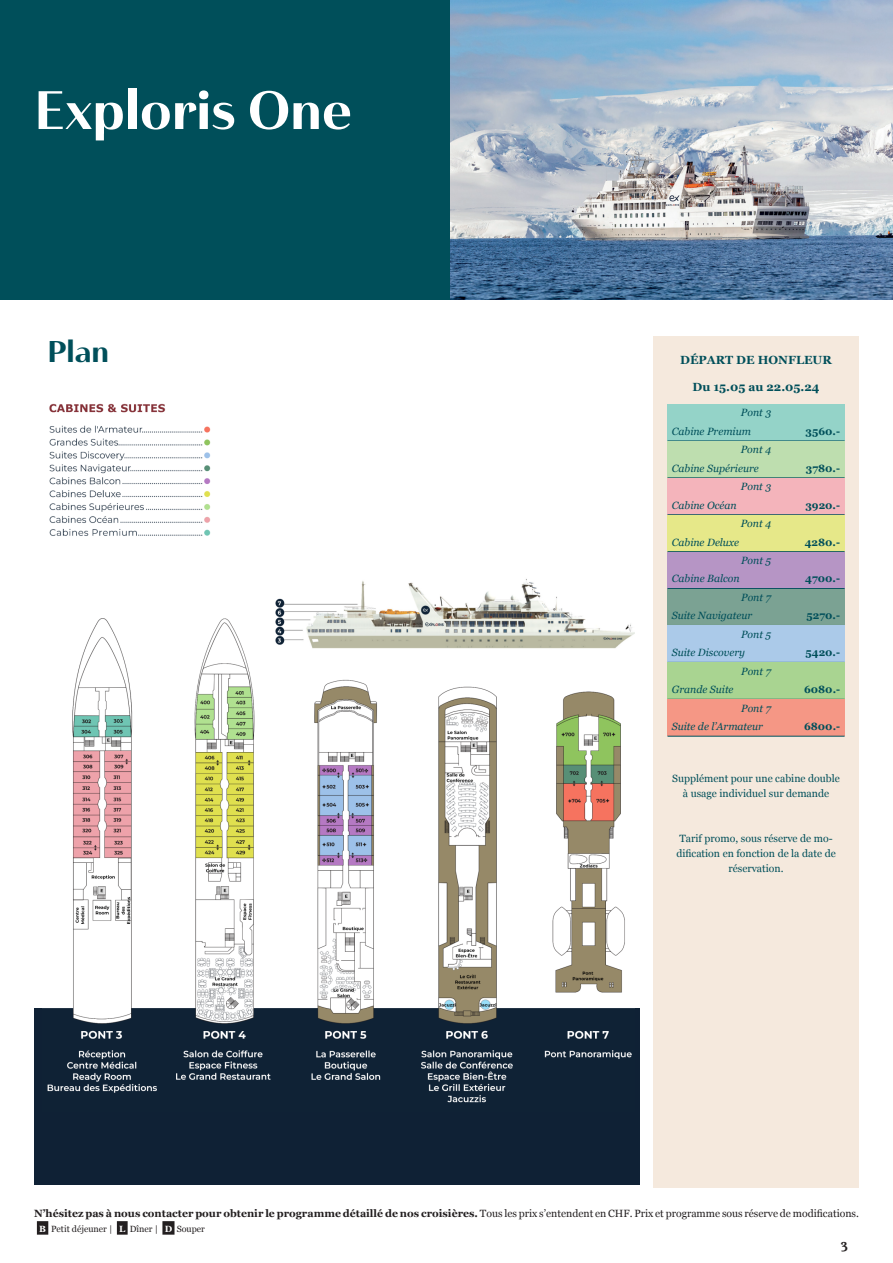
<style>
.page{position:relative;width:893px;height:1263px;background:#fff}
.page>*{position:absolute;margin:0;border:0;box-sizing:border-box;transform-origin:0 0}
.t1{font:54px "Haboro Contrast Nor Bol";color:#fff}
.t2{font:30px "Haboro Contrast Nor Bol";color:#004f5a}
.t3{font:13.05px "Young Serif";color:#231f20}
.t4{font:700 11.85px "Georgia";color:#004f5a}
.t5{font:italic 10.5px/18.5px "Georgia";color:#004f5a}
.t6{font:700 10.5px "Georgia";color:#231f20}
.t7{font:10.5px/15px "Georgia";color:#004f5a;text-align:center}
.t8{font:700 10.5px "Georgia";color:#004f5a}
.t9{font:9px "Georgia";color:#231f20}
.s1{font-weight:400}
.s2{font-weight:700;color:#fff}
</style>
<div class="page">
<div style="left:37px;top:1221px;width:11px;height:14px;background:#231f20"></div>
<div style="left:117px;top:1221px;width:11px;height:14px;background:#231f20"></div>
<div style="left:162px;top:1221px;width:13px;height:14px;background:#231f20"></div>
<div style="left:0;top:0;width:465px;height:300px;background:#004f5a"></div>
<img style="left:451px;top:0;width:442px;height:300px">
<div style="left:653px;top:336px;width:206px;height:851px;background:#f5e9dd"></div>
<div style="left:667px;top:404px;width:178px;height:37px;background:#94d3c8"></div>
<div style="left:667px;top:441px;width:178px;height:37px;background:#bedeaf"></div>
<hr style="left:667px;top:477px;width:178px;height:1px;background:#004f5a">
<div style="left:667px;top:478px;width:178px;height:36px;background:#f4b4bb"></div>
<hr style="left:667px;top:514px;width:178px;height:1px;background:#004f5a">
<div style="left:667px;top:515px;width:178px;height:36px;background:#e6e889"></div>
<hr style="left:667px;top:551px;width:178px;height:1px;background:#004f5a">
<div style="left:667px;top:552px;width:178px;height:36px;background:#b695c5"></div>
<hr style="left:667px;top:588px;width:178px;height:1px;background:#004f5a">
<div style="left:667px;top:589px;width:178px;height:36px;background:#7ba293"></div>
<hr style="left:667px;top:625px;width:178px;height:1px;background:#004f5a">
<div style="left:667px;top:626px;width:178px;height:36px;background:#abcae9"></div>
<hr style="left:667px;top:662px;width:178px;height:1px;background:#004f5a">
<div style="left:667px;top:663px;width:178px;height:36px;background:#a9d491"></div>
<div style="left:667px;top:699px;width:178px;height:37px;background:#f59785"></div>
<hr style="left:667px;top:736px;width:178px;height:1px;background:#004f5a">
<div style="left:35px;top:1008px;width:605px;height:176px;background:#0f2135"></div>
<img style="left:49px;top:403px;width:162px;height:133px">
<img style="left:43px;top:579px;width:591px;height:524px">
<div style="left:29px;top:572px;width:127px;height:43px;background:#fff"></div>
<h1 class="t1" style="left:34px;top:77px;width:319px">Exploris One</h1>
<h2 class="t2" style="left:47px;top:333px;width:63px">Plan</h2>
<p class="t4" style="left:680px;top:351px;width:153px">DÉPART DE HONFLEUR</p>
<p class="t4" style="left:693px;top:378px;width:128px">Du 15.05 au 22.05.24</p>
<p class="t5" style="left:672px;top:403px;width:101px;text-indent:69px">Pont 3<br>Cabine Premium</p>
<p class="t8" style="left:806px;top:423px;width:36px">3560.-</p>
<p class="t5" style="left:672px;top:440px;width:101px;text-indent:69px">Pont 4<br>Cabine Supérieure</p>
<p class="t5" style="left:741px;top:477px;width:32px">Pont 3</p>
<p class="t8" style="left:806px;top:460px;width:36px">3780.-</p>
<p class="t5" style="left:672px;top:495px;width:66px">Cabine Océan</p>
<p class="t8" style="left:805px;top:497px;width:36px">3920.-</p>
<p class="t5" style="left:741px;top:514px;width:32px">Pont 4</p>
<p class="t5" style="left:672px;top:532px;width:69px">Cabine Deluxe</p>
<p class="t8" style="left:805px;top:534px;width:37px">4280.-</p>
<p class="t5" style="left:741px;top:551px;width:31px">Pont 5</p>
<p class="t5" style="left:672px;top:569px;width:69px">Cabine Balcon</p>
<p class="t8" style="left:805px;top:571px;width:36px">4700.-</p>
<p class="t5" style="left:672px;top:588px;width:101px;text-indent:69px">Pont 7<br>Suite Navigateur</p>
<p class="t8" style="left:807px;top:608px;width:35px">5270.-</p>
<p class="t5" style="left:672px;top:624px;width:101px;text-indent:69px">Pont 5<br>Suite Discovery</p>
<p class="t5" style="left:741px;top:661px;width:31px">Pont 7</p>
<p class="t8" style="left:806px;top:645px;width:36px">5420.-</p>
<p class="t5" style="left:672px;top:680px;width:63px">Grande Suite</p>
<p class="t8" style="left:804px;top:682px;width:38px">6080.-</p>
<p class="t5" style="left:672px;top:698px;width:101px;text-indent:69px">Pont 7<br>Suite de l’Armateur</p>
<p class="t8" style="left:804px;top:718px;width:38px">6800.-</p>
<p class="t7" style="left:672px;top:770px;width:169px">Supplément pour une cabine double à usage individuel sur demande</p>
<p class="t7" style="left:676px;top:830px;width:161px">Tarif promo, sous réserve de mo&shy;dification en fonction de la date de réservation.</p>
<p class="t6" style="left:34px;top:1205px;width:826px">N’hésitez pas à nous contacter pour obtenir le programme détaillé de nos croisières. <span class="s1">Tous les prix s’entendent en CHF. Prix et programme sous réserve de modifications.</span></p>
<p class="t9" style="left:39px;top:1222px;width:167px"><span class="s2">B</span> Petit déjeuner | <span class="s2">L</span> Dîner | <span class="s2">D</span> Souper</p>
<p class="t3" style="left:841px;top:1235px;width:9px">3</p>
</div>
